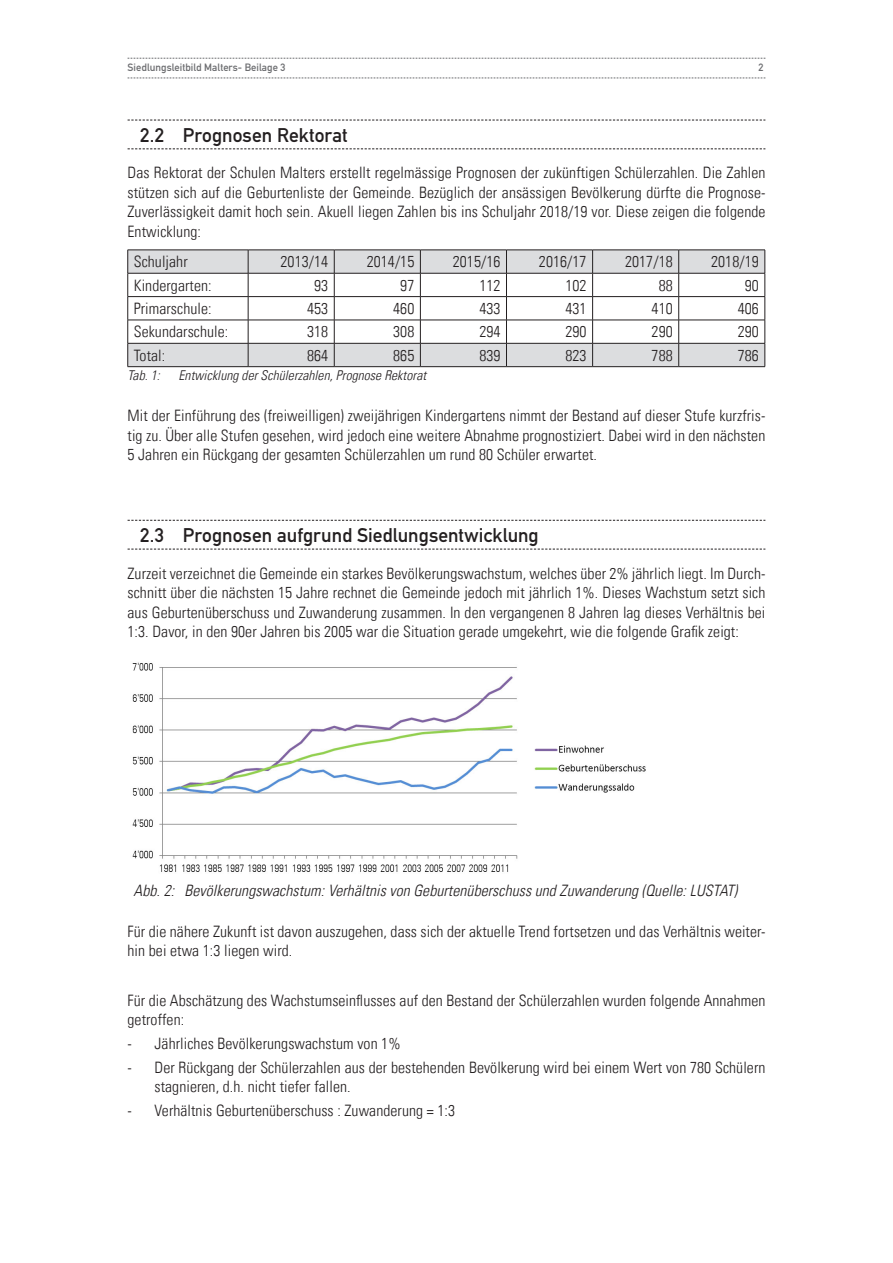
<style>
.page{position:relative;width:893px;height:1263px;background:#fff}
.page>*{position:absolute;margin:0;border:0;box-sizing:border-box;transform-origin:0 0}
.t1{font:19.5px "DIN Mittelschrift Std";color:#231f20}
.t2{font:300 condensed 15.75px/19.5px "Univers LT";letter-spacing:.005em;color:#231f20;text-align:justify}
.t3{font:italic 300 condensed 15.75px "Univers LT";letter-spacing:.005em;color:#231f20}
.t4{font:italic 300 condensed 13.5px "Univers LT";letter-spacing:.005em;color:#231f20}
.t5{font:10.5px "DIN Mittelschrift Std";letter-spacing:.005em;color:#6c6d70}
</style>
<div class="page">
<svg style="left:128px;top:58px;width:637px;height:1px"></svg>
<svg style="left:128px;top:78px;width:637px;height:1px"></svg>
<svg style="left:128px;top:120px;width:637px;height:1px"></svg>
<svg style="left:128px;top:148px;width:637px;height:1px"></svg>
<svg style="left:128px;top:520px;width:637px;height:1px"></svg>
<svg style="left:128px;top:549px;width:637px;height:1px"></svg>
<svg style="left:128px;top:251px;width:637px;height:115px"></svg>
<hr style="left:128px;top:250px;width:120px;height:1px;background:#231f20">
<hr style="left:248px;top:250px;width:86px;height:1px;background:#231f20">
<hr style="left:334px;top:250px;width:86px;height:1px;background:#231f20">
<hr style="left:420px;top:250px;width:86px;height:1px;background:#231f20">
<hr style="left:506px;top:250px;width:87px;height:1px;background:#231f20">
<hr style="left:593px;top:250px;width:86px;height:1px;background:#231f20">
<hr style="left:679px;top:250px;width:86px;height:1px;background:#231f20">
<hr style="left:128px;top:273px;width:120px;height:1px;background:#231f20">
<hr style="left:248px;top:273px;width:86px;height:1px;background:#231f20">
<hr style="left:334px;top:273px;width:86px;height:1px;background:#231f20">
<hr style="left:420px;top:273px;width:86px;height:1px;background:#231f20">
<hr style="left:506px;top:273px;width:87px;height:1px;background:#231f20">
<hr style="left:593px;top:273px;width:86px;height:1px;background:#231f20">
<hr style="left:679px;top:273px;width:86px;height:1px;background:#231f20">
<hr style="left:128px;top:296px;width:120px;height:1px;background:#231f20">
<hr style="left:248px;top:296px;width:86px;height:1px;background:#231f20">
<hr style="left:334px;top:296px;width:86px;height:1px;background:#231f20">
<hr style="left:420px;top:296px;width:86px;height:1px;background:#231f20">
<hr style="left:506px;top:296px;width:87px;height:1px;background:#231f20">
<hr style="left:593px;top:296px;width:86px;height:1px;background:#231f20">
<hr style="left:679px;top:296px;width:86px;height:1px;background:#231f20">
<hr style="left:128px;top:320px;width:120px;height:1px;background:#231f20">
<hr style="left:248px;top:320px;width:86px;height:1px;background:#231f20">
<hr style="left:334px;top:320px;width:86px;height:1px;background:#231f20">
<hr style="left:420px;top:320px;width:86px;height:1px;background:#231f20">
<hr style="left:506px;top:320px;width:87px;height:1px;background:#231f20">
<hr style="left:593px;top:320px;width:86px;height:1px;background:#231f20">
<hr style="left:679px;top:320px;width:86px;height:1px;background:#231f20">
<hr style="left:128px;top:343px;width:120px;height:1px;background:#231f20">
<svg style="left:127px;top:250px;width:1px;height:116px"></svg>
<hr style="left:248px;top:343px;width:86px;height:1px;background:#231f20">
<svg style="left:248px;top:250px;width:1px;height:116px"></svg>
<hr style="left:334px;top:343px;width:86px;height:1px;background:#231f20">
<svg style="left:334px;top:250px;width:1px;height:116px"></svg>
<hr style="left:420px;top:343px;width:86px;height:1px;background:#231f20">
<svg style="left:420px;top:250px;width:1px;height:116px"></svg>
<hr style="left:506px;top:343px;width:87px;height:1px;background:#231f20">
<svg style="left:506px;top:251px;width:1px;height:115px"></svg>
<hr style="left:593px;top:343px;width:86px;height:1px;background:#231f20">
<svg style="left:592px;top:250px;width:1px;height:116px"></svg>
<hr style="left:679px;top:343px;width:86px;height:1px;background:#231f20">
<svg style="left:678px;top:250px;width:1px;height:116px"></svg>
<svg style="left:765px;top:250px;width:1px;height:116px"></svg>
<hr style="left:128px;top:366px;width:120px;height:1px;background:#231f20">
<hr style="left:248px;top:366px;width:86px;height:1px;background:#231f20">
<hr style="left:334px;top:366px;width:86px;height:1px;background:#231f20">
<hr style="left:420px;top:366px;width:86px;height:1px;background:#231f20">
<hr style="left:506px;top:366px;width:87px;height:1px;background:#231f20">
<hr style="left:593px;top:366px;width:86px;height:1px;background:#231f20">
<hr style="left:679px;top:366px;width:86px;height:1px;background:#231f20">
<img style="left:132px;top:662px;width:514px;height:210px">
<p class="t5" style="left:128px;top:61px;width:160px">Siedlungsleitbild Malters- Beilage 3</p>
<p class="t5" style="left:758px;top:61px;width:7px">2</p>
<p class="t1" style="left:140px;top:123px;width:209px">2.2 Prognosen Rektorat</p>
<p class="t2" style="left:128px;top:163px;width:639px">Das Rektorat der Schulen Malters erstellt regelmässige Prognosen der zukünftigen Schülerzahlen. Die Zahlen stützen sich auf die Geburtenliste der Gemeinde. Bezüglich der ansässigen Bevölkerung dürfte die Prognose-Zuverlässigkeit damit hoch sein. Akuell liegen Zahlen bis ins Schuljahr 2018/19 vor. Diese zeigen die folgende Entwicklung:</p>
<p class="t2" style="left:134px;top:252px;width:55px">Schuljahr</p>
<p class="t2" style="left:281px;top:252px;width:49px">2013/14</p>
<p class="t2" style="left:367px;top:252px;width:49px">2014/15</p>
<p class="t2" style="left:453px;top:252px;width:49px">2015/16</p>
<p class="t2" style="left:539px;top:252px;width:49px">2016/17</p>
<p class="t2" style="left:625px;top:252px;width:49px">2017/18</p>
<p class="t2" style="left:711px;top:252px;width:49px">2018/19</p>
<p class="t2" style="left:134px;top:275px;width:79px">Kindergarten:</p>
<p class="t2" style="left:314px;top:275px;width:16px">93</p>
<p class="t2" style="left:400px;top:275px;width:16px">97</p>
<p class="t2" style="left:479px;top:275px;width:23px">112</p>
<p class="t2" style="left:565px;top:275px;width:23px">102</p>
<p class="t2" style="left:659px;top:275px;width:16px">88</p>
<p class="t2" style="left:745px;top:275px;width:16px">90</p>
<p class="t2" style="left:134px;top:299px;width:79px">Primarschule:</p>
<p class="t2" style="left:307px;top:299px;width:23px">453</p>
<p class="t2" style="left:393px;top:299px;width:23px">460</p>
<p class="t2" style="left:479px;top:299px;width:23px">433</p>
<p class="t2" style="left:565px;top:299px;width:23px">431</p>
<p class="t2" style="left:652px;top:299px;width:23px">410</p>
<p class="t2" style="left:738px;top:299px;width:23px">406</p>
<p class="t2" style="left:134px;top:322px;width:96px">Sekundarschule:</p>
<p class="t2" style="left:307px;top:322px;width:23px">318</p>
<p class="t2" style="left:393px;top:322px;width:23px">308</p>
<p class="t2" style="left:479px;top:322px;width:23px">294</p>
<p class="t2" style="left:565px;top:322px;width:23px">290</p>
<p class="t2" style="left:652px;top:322px;width:23px">290</p>
<p class="t2" style="left:738px;top:322px;width:23px">290</p>
<p class="t2" style="left:134px;top:345px;width:33px">Total:</p>
<p class="t2" style="left:307px;top:345px;width:23px">864</p>
<p class="t2" style="left:393px;top:345px;width:23px">865</p>
<p class="t2" style="left:479px;top:345px;width:23px">839</p>
<p class="t2" style="left:565px;top:345px;width:23px">823</p>
<p class="t2" style="left:652px;top:345px;width:23px">788</p>
<p class="t2" style="left:738px;top:345px;width:23px">786</p>
<p class="t4" style="left:128px;top:367px;width:34px">Tab. 1:</p>
<p class="t4" style="left:179px;top:367px;width:249px">Entwicklung der Schülerzahlen, Prognose Rektorat</p>
<p class="t2" style="left:128px;top:406px;width:639px">Mit der Einführung des (freiweilligen) zweijährigen Kindergartens nimmt der Bestand auf dieser Stufe kurzfris&shy;tig zu. Über alle Stufen gesehen, wird jedoch eine weitere Abnahme prognostiziert. Dabei wird in den nächsten 5 Jahren ein Rückgang der gesamten Schülerzahlen um rund 80 Schüler erwartet.</p>
<p class="t1" style="left:140px;top:524px;width:400px">2.3 Prognosen aufgrund Siedlungsentwicklung</p>
<p class="t2" style="left:128px;top:563px;width:639px">Zurzeit verzeichnet die Gemeinde ein starkes Bevölkerungswachstum, welches über 2% jährlich liegt. Im Durch&shy;schnitt über die nächsten 15 Jahre rechnet die Gemeinde jedoch mit jährlich 1%. Dieses Wachstum setzt sich aus Geburtenüberschuss und Zuwanderung zusammen. In den vergangenen 8 Jahren lag dieses Verhältnis bei 1:3. Davor, in den 90er Jahren bis 2005 war die Situation gerade umgekehrt, wie die folgende Grafik zeigt:</p>
<p class="t3" style="left:134px;top:881px;width:605px">Abb. 2: Bevölkerungswachstum: Verhältnis von Geburtenüberschuss und Zuwanderung (Quelle: LUSTAT)</p>
<p class="t2" style="left:128px;top:921px;width:639px">Für die nähere Zukunft ist davon auszugehen, dass sich der aktuelle Trend fortsetzen und das Verhältnis weiter&shy;hin bei etwa 1:3 liegen wird.</p>
<p class="t2" style="left:128px;top:990px;width:639px">Für die Abschätzung des Wachstumseinflusses auf den Bestand der Schülerzahlen wurden folgende Annahmen getroffen:</p>
<p class="t2" style="left:128px;top:1034px;width:275px">- Jährliches Bevölkerungswachstum von 1%</p>
<p class="t2" style="left:155px;top:1057px;width:612px;text-indent:-27px">- Der Rückgang der Schülerzahlen aus der bestehenden Bevölkerung wird bei einem Wert von 780 Schülern stagnieren, d.h. nicht tiefer fallen.</p>
<p class="t2" style="left:128px;top:1101px;width:329px">- Verhältnis Geburtenüberschuss : Zuwanderung = 1:3</p>
</div>
